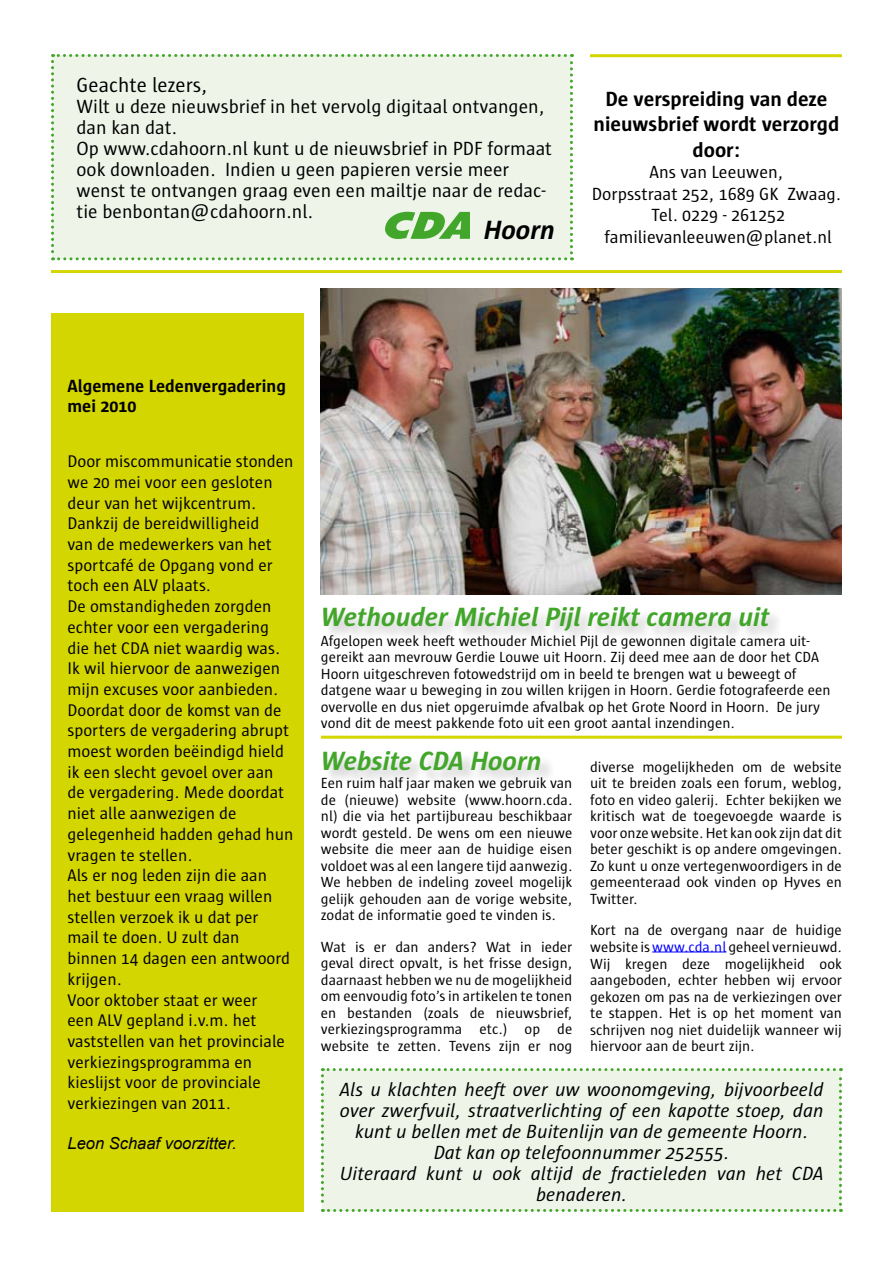
<style>
.page{position:relative;width:893px;height:1263px;background:#fff}
.page>*{position:absolute;margin:0;border:0;box-sizing:border-box;transform-origin:0 0}
.t1{font:italic 700 27px "Sun";color:#42a62a}
.t2{font:italic 700 27px "Sun";color:#000}
.t3{font:700 21px/25.2px "Sun";color:#000;text-align:center}
.t4{font:21px "Sun";color:#000}
.t5{font:italic 19.5px/21px "Sun";color:#000;text-align:center}
.t6{font:19.5px/21px "Sun";color:#000}
.t7{font:18px/21.6px "Sun";color:#000;text-align:center}
.t8{font:700 18px/19.8px "Sun";color:#000}
.t9{font:17.25px/20.7px "Sun";color:#000}
.t10{font:italic 16.5px "Arial";color:#000}
.t11{font:15px/16.5px "Sun";color:#000;text-align:justify}
.s1{color:#00f}
</style>
<div class="page">
<div style="left:321px;top:1068px;width:521px;height:144px;background:#eef5e8"></div>
<div style="left:51px;top:54px;width:522px;height:206px;background:#eef5e8"></div>
<hr style="left:51px;top:270px;width:791px;height:3px;background:#d4d600">
<hr style="left:590px;top:54px;width:252px;height:3px;background:#d4d600">
<div style="left:51px;top:313px;width:252px;height:899px;background:#d4d600"></div>
<img style="left:321px;top:288px;width:520px;height:306px">
<hr style="left:652px;top:952px;width:74px;height:1px;background:#00f">
<div style="left:323px;top:750px;width:279px;height:54px;background:#000;opacity:.2"></div>
<div style="left:323px;top:606px;width:503px;height:54px;background:#000;opacity:.2"></div>
<hr style="left:321px;top:736px;width:521px;height:3px;background:#d4d600">
<h2 class="t4" style="left:77px;top:74px;width:132px">Geachte lezers,</h2>
<p class="t6" style="left:77px;top:96px;width:477px">Wilt u deze nieuwsbrief in het vervolg digitaal ontvangen, dan kan dat.<br>Op www.cdahoorn.nl kunt u de nieuwsbrief in PDF formaat ook downloaden. I ndien u geen papieren versie meer wenst te ontvangen graag even een mailtje naar de redac&shy;tie benbontan@cdahoorn.nl.</p>
<h2 class="t3" style="left:594px;top:87px;width:247px">De verspreiding van deze nieuwsbrief wordt verzorgd door:</h2>
<p class="t7" style="left:592px;top:161px;width:251px">Ans van Leeuwen,<br>Dorpsstraat 252, 1689 GK Zwaag.<br>Tel. 0229 - 261252</p>
<h1 class="t2" style="left:484px;top:215px;width:73px">Hoorn</h1>
<p class="t7" style="left:605px;top:226px;width:229px">familievanleeuwen@planet.nl</p>
<p class="t8" style="left:68px;top:376px;width:220px">Algemene Ledenvergadering mei 2010</p>
<p class="t9" style="left:68px;top:451px;width:228px">Door miscommunicatie stonden we 20 mei voor een gesloten deur van het wijkcentrum.<br>Dankzij de bereidwilligheid<br>van de medewerkers van het sportcafé de Opgang vond er toch een ALV plaats.<br>De omstandigheden zorgden echter voor een vergadering die het CDA niet waardig was.<br>I k wil hiervoor de aanwezigen mijn excuses voor aanbieden.<br>Doordat door de komst van de sporters de vergadering abrupt moest worden beëindigd hield ik een slecht gevoel over aan de vergadering. Mede doordat niet alle aanwezigen de gelegenheid hadden gehad hun vragen te stellen.<br>Als er nog leden zijn die aan het bestuur een vraag willen stellen verzoek ik u dat per mail te doen. U zult dan<br>binnen 14 dagen een antwoord krijgen.<br>Voor oktober staat er weer<br>een ALV gepland i.v.m. het vaststellen van het provinciale verkiezingsprogramma en kieslijst voor de provinciale verkiezingen van 2011.</p>
<p class="t10" style="left:68px;top:1132px;width:171px">Leon Schaaf voorzitter.</p>
<h1 class="t1" style="left:321px;top:602px;width:450px">Wethouder Michiel Pijl reikt camera uit</h1>
<p class="t11" style="left:321px;top:633px;width:511px;text-align:left">Afgelopen week heeft wethouder Michiel Pijl de gewonnen digitale camera uit&shy;gereikt aan mevrouw Gerdie Louwe uit Hoorn. Zij deed mee aan de door het CDA Hoorn uitgeschreven fotowedstrijd om in beeld te brengen wat u beweegt of datgene waar u beweging in zou willen krijgen in Hoorn. Gerdie fotografeerde een overvolle en dus niet opgeruimde afvalbak op het Grote Noord in Hoorn. De jury vond dit de meest pakkende foto uit een groot aantal inzendingen.</p>
<h1 class="t1" style="left:321px;top:745px;width:222px">Website CDA Hoorn</h1>
<p class="t11" style="left:321px;top:775px;width:253px">Een ruim half jaar maken we gebruik van de (nieuwe) website (www.hoorn.cda. nl) die via het partijbureau beschikbaar wordt gesteld. De wens om een nieuwe website die meer aan de huidige eisen voldoet was al een langere tijd aanwezig.<br>We hebben de indeling zoveel mogelijk gelijk gehouden aan de vorige website, zodat de informatie goed te vinden is.</p>
<p class="t11" style="left:321px;top:939px;width:253px">Wat is er dan anders? Wat in ieder geval direct opvalt, is het frisse design, daarnaast hebben we nu de mogelijkheid om eenvoudig foto’s in artikelen te tonen en bestanden (zoals de nieuwsbrief, verkiezingsprogramma etc.) op de website te zetten. Tevens zijn er nog</p>
<p class="t11" style="left:590px;top:759px;width:253px">diverse mogelijkheden om de website uit te breiden zoals een forum, weblog, foto en video galerij. Echter bekijken we kritisch wat de toegevoegde waarde is voor onze website. Het kan ook zijn dat dit beter geschikt is op andere omgevingen.<br>Zo kunt u onze vertegenwoordigers in de gemeenteraad ook vinden op Hyves en Twitter.</p>
<p class="t11" style="left:590px;top:922px;width:253px">Kort na de overgang naar de huidige website is <span class="s1">www.cda.nl</span> geheel vernieuwd.<br>Wij kregen deze mogelijkheid ook aangeboden, echter hebben wij ervoor gekozen om pas na de verkiezingen over te stappen. Het is op het moment van schrijven nog niet duidelijk wanneer wij hiervoor aan de beurt zijn.</p>
<p class="t5" style="left:340px;top:1079px;width:485px">Als u klachten heeft over uw woonomgeving, bijvoorbeeld over zwerfvuil, straatverlichting of een kapotte stoep, dan kunt u bellen met de Buitenlijn van de gemeente Hoorn.<br>Dat kan op telefoonnummer 252555.<br>Uiteraard kunt u ook altijd de fractieleden van het CDA benaderen.</p>
</div>
